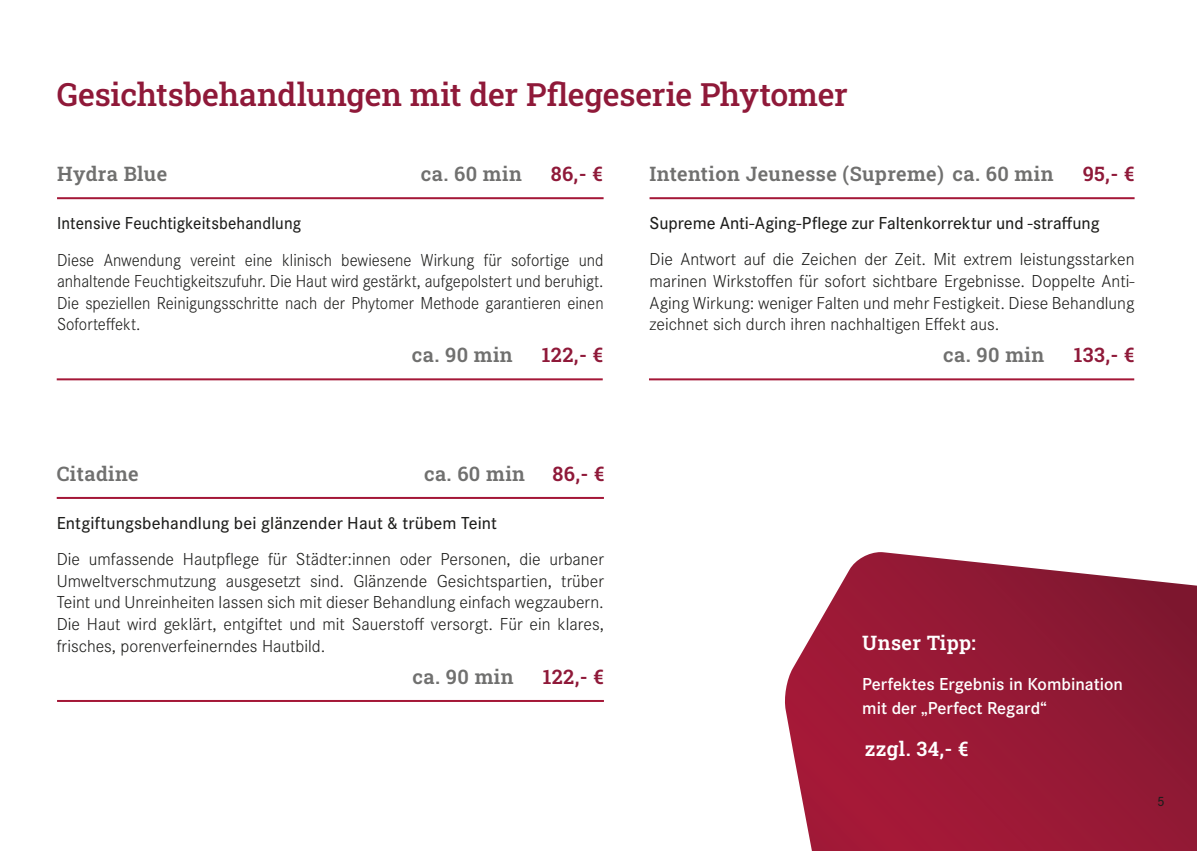
<style>
.page{position:relative;width:1197px;height:851px;background:#fff}
.page>*{position:absolute;margin:0;border:0;box-sizing:border-box;transform-origin:0 0}
.t1{font:32px "Roboto Slab";letter-spacing:-.005em;color:#8f1939}
.t2{font:20px "Roboto Slab";letter-spacing:.02em;color:#70706f}
.t3{font:20px "Roboto Slab";letter-spacing:.02em;color:#8f1939}
.t4{font:20px "Roboto Slab";letter-spacing:.02em;color:#fff}
.t5{font:300 18px/21.6px "Corporate S";color:#1d1d1b;text-align:justify}
.t6{font:300 18px/21.6px "Corporate S";color:#1d1d1b;text-align:justify;scale:.94 1}
.t7{font:500 18px "Corporate S";letter-spacing:.005em;color:#1d1d1b}
.t8{font:600 18px/24px "Corporate S";color:#fff}
.t9{font:500 18px "Corporate S";letter-spacing:.005em;color:#1d1d1b;scale:.94 1}
.t10{font:500 14px "Corporate S";color:#1d1d1b}
</style>
<div class="page">
<svg style="left:785px;top:552px;width:411px;height:298px;background:#a03049"></svg>
<hr style="left:649px;top:197px;width:485px;height:2px;background:#a41737">
<hr style="left:57px;top:197px;width:546px;height:2px;background:#a41737">
<hr style="left:57px;top:378px;width:545px;height:2px;background:#a41737">
<hr style="left:649px;top:378px;width:485px;height:2px;background:#a41737">
<hr style="left:57px;top:497px;width:547px;height:2px;background:#a41737">
<hr style="left:57px;top:699px;width:547px;height:2px;background:#a41737">
<h1 class="t1" style="left:57px;top:73px;width:792px">Gesichtsbehandlungen mit der Pflegeserie Phytomer</h1>
<p class="t2" style="left:649px;top:160px;width:405px">Intention Jeunesse (Supreme) ca. 60 min</p>
<p class="t7" style="left:649px;top:213px;width:451px">Supreme Anti-Aging-Pflege zur Faltenkorrektur und -straffung</p>
<p class="t5" style="left:649px;top:249px;width:486px">Die Antwort auf die Zeichen der Zeit. Mit extrem leistungsstarken marinen Wirkstoffen für sofort sichtbare Ergebnisse. Doppelte Anti-Aging Wirkung: weniger Falten und mehr Festigkeit. Diese Behandlung zeichnet sich durch ihren nachhaltigen Effekt aus.</p>
<p class="t2" style="left:57px;top:160px;width:112px">Hydra Blue</p>
<p class="t3" style="left:550px;top:160px;width:53px">86,- €</p>
<p class="t3" style="left:1082px;top:160px;width:53px">95,- €</p>
<p class="t9" style="left:57px;top:213px;width:261px">Intensive Feuchtigkeitsbehandlung</p>
<p class="t6" style="left:57px;top:249px;width:583px">Diese Anwendung vereint eine klinisch bewiesene Wirkung für sofortige und anhaltende Feuchtigkeitszufuhr. Die Haut wird gestärkt, aufgepolstert und beruhigt.<br>Die speziellen Reinigungsschritte nach der Phytomer Methode garantieren einen Soforteffekt.</p>
<p class="t2" style="left:421px;top:160px;width:102px">ca. 60 min</p>
<p class="t2" style="left:411px;top:341px;width:102px">ca. 90 min</p>
<p class="t3" style="left:541px;top:341px;width:63px">122,- €</p>
<p class="t2" style="left:943px;top:341px;width:102px">ca. 90 min</p>
<p class="t3" style="left:1073px;top:341px;width:62px">133,- €</p>
<p class="t2" style="left:57px;top:459px;width:83px">Citadine</p>
<p class="t2" style="left:424px;top:459px;width:102px">ca. 60 min</p>
<p class="t3" style="left:552px;top:459px;width:53px">86,- €</p>
<p class="t7" style="left:57px;top:513px;width:442px">Entgiftungsbehandlung bei glänzender Haut &amp; trübem Teint</p>
<p class="t5" style="left:57px;top:548px;width:548px">Die umfassende Hautpflege für Städter:innen oder Personen, die urbaner Umweltverschmutzung ausgesetzt sind. Glänzende Gesichtspartien, trüber Teint und Unreinheiten lassen sich mit dieser Behandlung einfach wegzaubern.<br>Die Haut wird geklärt, entgiftet und mit Sauerstoff versorgt. Für ein klares, frisches, porenverfeinerndes Hautbild.</p>
<p class="t2" style="left:412px;top:663px;width:102px">ca. 90 min</p>
<p class="t3" style="left:542px;top:663px;width:63px">122,- €</p>
<p class="t4" style="left:862px;top:628px;width:115px">Unser Tipp:</p>
<p class="t8" style="left:862px;top:672px;width:262px">Perfektes Ergebnis in Kombination mit der „Perfect Regard“</p>
<p class="t4" style="left:864px;top:735px;width:105px">zzgl. 34,- €</p>
<p class="t10" style="left:1156px;top:793px;width:9px">5</p>
</div>
